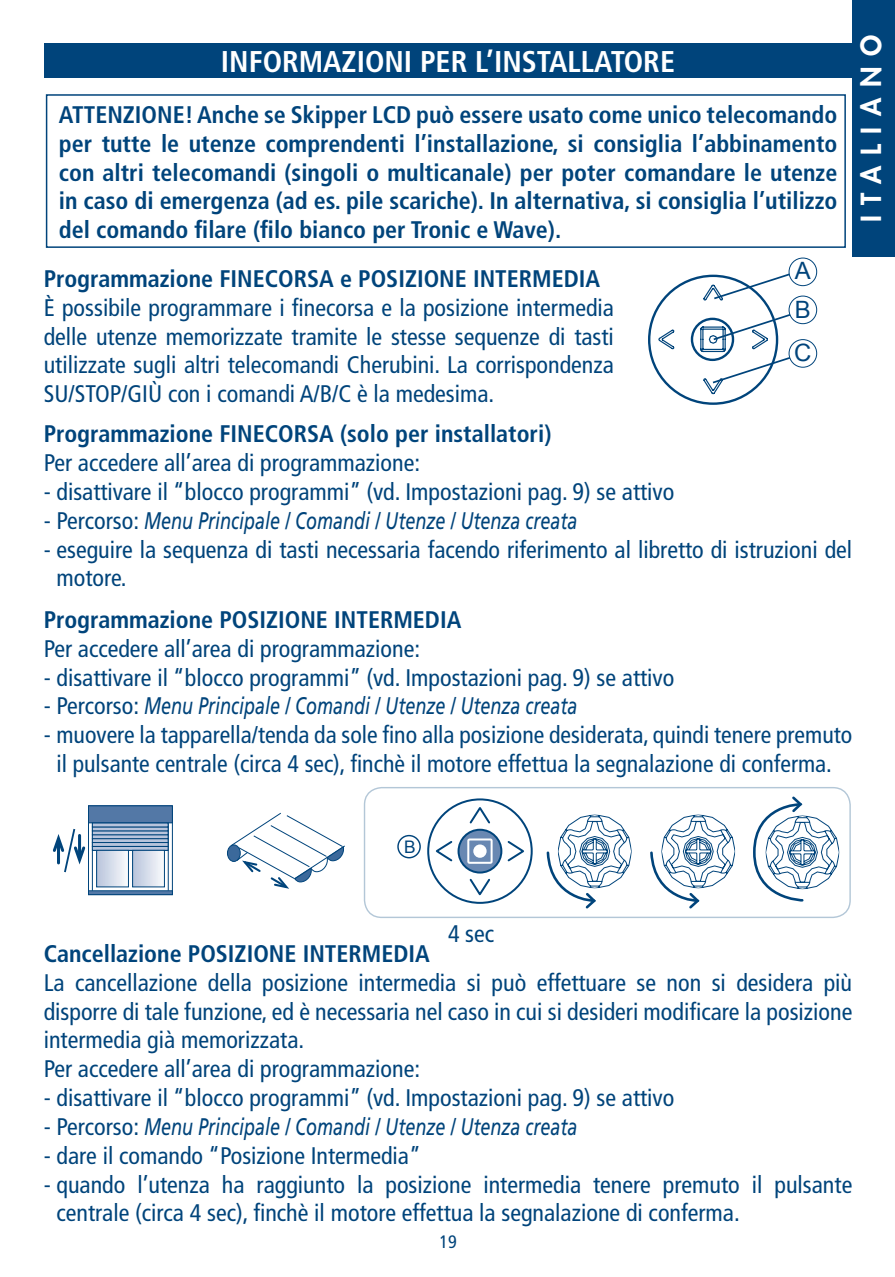
<style>
.page{position:relative;width:895px;height:1277px;background:#fff}
.page>*{position:absolute;margin:0;border:0;box-sizing:border-box;transform-origin:0 0}
.t1{font:700 condensed 30px "Frutiger LT Std";color:#fff}
.t2{font:800 27px "Futura";letter-spacing:.395em;color:#fff}
.t3{font:condensed 24px/28.8px "Frutiger LT Std";color:#00447b;text-align:justify}
.t4{font:700 condensed 24px/28.8px "Frutiger LT Std";color:#00447b;text-align:justify}
.t5{font:italic 24px "Frutiger LT Std";color:#00447b;scale:.75 1}
.t6{font:24px/39.6px "Arial";color:#00447b}
.t7{font:condensed 18px "Frutiger LT Std";color:#00447b}
.t8{font:17.4px "Arial";color:#00447b}
.s1{font-style:normal;font-stretch:condensed}
</style>
<div class="page">
<div style="left:852px;top:0;width:42px;height:256px;background:#00447b"></div>
<div style="left:46px;top:94px;width:799px;height:154px;border:2px solid #00447b"></div>
<div style="left:44px;top:44px;width:808px;height:34px;background:#00447b"></div>
<svg style="left:648px;top:274px;width:146px;height:131px"></svg>
<div style="left:788px;top:258px;width:28px;height:28px;background:#fff;border-radius:50%"></div>
<div style="left:788px;top:258px;width:28px;height:28px;border:1px solid #00447b;border-radius:50%"></div>
<div style="left:788px;top:296px;width:28px;height:28px;background:#fff;border-radius:50%"></div>
<div style="left:788px;top:296px;width:28px;height:28px;border:1px solid #00447b;border-radius:50%"></div>
<div style="left:788px;top:339px;width:28px;height:28px;background:#fff;border-radius:50%"></div>
<div style="left:788px;top:339px;width:28px;height:28px;border:1px solid #00447b;border-radius:50%"></div>
<div style="left:363px;top:787px;width:487px;height:131px;border:1px solid #00447b;border-radius:17px"></div>
<div style="left:397px;top:834px;width:23px;height:24px;border:1px solid #00447b;border-radius:50%"></div>
<svg style="left:458px;top:829px;width:43px;height:43px"></svg>
<div style="left:457px;top:828px;width:45px;height:45px;border:2px solid #00447b;border-radius:50%"></div>
<div style="left:474px;top:845px;width:11px;height:11px;background:#fff;border-radius:50%"></div>
<div style="left:473px;top:844px;width:13px;height:13px;border:2px solid #fff;border-radius:50%"></div>
<div style="left:467px;top:838px;width:25px;height:25px;border:2px solid #fff"></div>
<svg style="left:462px;top:798px;width:35px;height:40px"></svg>
<svg style="left:462px;top:863px;width:35px;height:41px"></svg>
<svg style="left:507px;top:841px;width:17px;height:21px"></svg>
<svg style="left:435px;top:841px;width:18px;height:21px"></svg>
<svg style="left:546px;top:814px;width:85px;height:95px"></svg>
<svg style="left:650px;top:814px;width:85px;height:95px"></svg>
<svg style="left:753px;top:796px;width:86px;height:106px"></svg>
<div style="left:88px;top:805px;width:84px;height:89px;border:1px solid #00447b"></div>
<div style="left:88px;top:805px;width:84px;height:17px;background:#5378a6"></div>
<div style="left:88px;top:805px;width:84px;height:18px;border:1px solid #00447b"></div>
<hr style="left:92px;top:822px;width:1px;height:68px;background:#00447b">
<hr style="left:168px;top:822px;width:1px;height:68px;background:#00447b">
<div style="left:92px;top:846px;width:76px;height:4px;border:1px solid #00447b"></div>
<div style="left:92px;top:842px;width:76px;height:4px;border:1px solid #00447b"></div>
<div style="left:92px;top:838px;width:76px;height:4px;border:1px solid #00447b"></div>
<hr style="left:92px;top:830px;width:76px;height:4px;background:#b8c4dc">
<div style="left:92px;top:830px;width:76px;height:5px;border:1px solid #00447b"></div>
<hr style="left:92px;top:827px;width:76px;height:3px;background:#b8c4dc">
<div style="left:92px;top:826px;width:76px;height:5px;border:1px solid #00447b"></div>
<hr style="left:92px;top:823px;width:76px;height:4px;background:#b8c4dc">
<div style="left:92px;top:822px;width:76px;height:5px;border:1px solid #00447b"></div>
<div style="left:132px;top:850px;width:32px;height:36px;background:linear-gradient(to right,#b6c2db,#f7f9fb)"></div>
<div style="left:132px;top:850px;width:33px;height:37px;border:1px solid #00447b"></div>
<svg style="left:98px;top:852px;width:27px;height:33px"></svg>
<div style="left:96px;top:850px;width:33px;height:37px;border:1px solid #00447b"></div>
<svg style="left:53px;top:828px;width:33px;height:45px"></svg>
<svg style="left:227px;top:844px;width:13px;height:17px"></svg>
<div style="left:227px;top:844px;width:13px;height:17px;border:1px solid #00447b;border-radius:50%"></div>
<svg style="left:230px;top:812px;width:115px;height:77px"></svg>
<p class="t1" style="left:221px;top:44px;width:455px">INFORMAZIONI PER L’INSTALLATORE</p>
<p class="t4" style="left:59px;top:100px;width:779px">ATTENZIONE! Anche se Skipper LCD può essere usato come unico telecomando per tutte le utenze comprendenti l’installazione, si consiglia l’abbinamento con altri telecomandi (singoli o multicanale) per poter comandare le utenze in caso di emergenza (ad es. pile scariche). In alternativa, si consiglia l’utilizzo del comando filare (filo bianco per Tronic e Wave).</p>
<p class="t4" style="left:44px;top:264px;width:558px">Programmazione FINECORSA e POSIZIONE INTERMEDIA</p>
<p class="t3" style="left:44px;top:293px;width:571px">È possibile programmare i finecorsa e la posizione intermedia delle utenze memorizzate tramite le stesse sequenze di tasti utilizzate sugli altri telecomandi Cherubini. La corrispondenza SU/STOP/GIÙ con i comandi A/B/C è la medesima.</p>
<p class="t6" style="left:794px;top:251px;width:17px">A<br>B</p>
<p class="t6" style="left:794px;top:333px;width:19px">C</p>
<p class="t2" style="left:852px;top:222px;width:189px;rotate:-90deg">ITALIANO</p>
<p class="t4" style="left:44px;top:419px;width:509px">Programmazione FINECORSA (solo per installatori)</p>
<p class="t3" style="left:44px;top:448px;width:378px">Per accedere all’area di programmazione:</p>
<p class="t3" style="left:44px;top:477px;width:632px">- disattivare il “blocco programmi” (vd. Impostazioni pag. 9) se attivo</p>
<p class="t5" style="left:44px;top:506px;width:713px"><span class="s1">- Percorso:</span> Menu Principale / Comandi / Utenze / Utenza creata</p>
<p class="t3" style="left:56px;top:535px;width:797px;text-indent:-13px">- eseguire la sequenza di tasti necessaria facendo riferimento al libretto di istruzioni del motore.</p>
<p class="t4" style="left:44px;top:605px;width:419px">Programmazione POSIZIONE INTERMEDIA</p>
<p class="t3" style="left:44px;top:634px;width:378px">Per accedere all’area di programmazione:</p>
<p class="t3" style="left:44px;top:663px;width:632px">- disattivare il “blocco programmi” (vd. Impostazioni pag. 9) se attivo</p>
<p class="t5" style="left:44px;top:692px;width:713px"><span class="s1">- Percorso:</span> Menu Principale / Comandi / Utenze / Utenza creata</p>
<p class="t3" style="left:44px;top:720px;width:809px;text-align:center">- muovere la tapparella/tenda da sole fino alla posizione desiderata, quindi tenere premuto il pulsante centrale (circa 4 sec), finchè il motore effettua la segnalazione di conferma.</p>
<p class="t8" style="left:404px;top:835px;width:13px">B</p>
<p class="t3" style="left:448px;top:919px;width:48px">4 sec</p>
<p class="t4" style="left:44px;top:939px;width:387px">Cancellazione POSIZIONE INTERMEDIA</p>
<p class="t3" style="left:44px;top:968px;width:809px">La cancellazione della posizione intermedia si può effettuare se non si desidera più disporre di tale funzione, ed è necessaria nel caso in cui si desideri modificare la posizione intermedia già memorizzata.</p>
<p class="t3" style="left:44px;top:1054px;width:378px">Per accedere all’area di programmazione:</p>
<p class="t3" style="left:44px;top:1083px;width:632px">- disattivare il “blocco programmi” (vd. Impostazioni pag. 9) se attivo</p>
<p class="t5" style="left:44px;top:1112px;width:713px"><span class="s1">- Percorso:</span> Menu Principale / Comandi / Utenze / Utenza creata</p>
<p class="t3" style="left:44px;top:1141px;width:379px">- dare il comando “Posizione Intermedia”</p>
<p class="t3" style="left:56px;top:1169px;width:797px;text-indent:-13px">- quando l’utenza ha raggiunto la posizione intermedia tenere premuto il pulsante centrale (circa 4 sec), finchè il motore effettua la segnalazione di conferma.</p>
<p class="t7" style="left:439px;top:1231px;width:19px">19</p>
</div>
